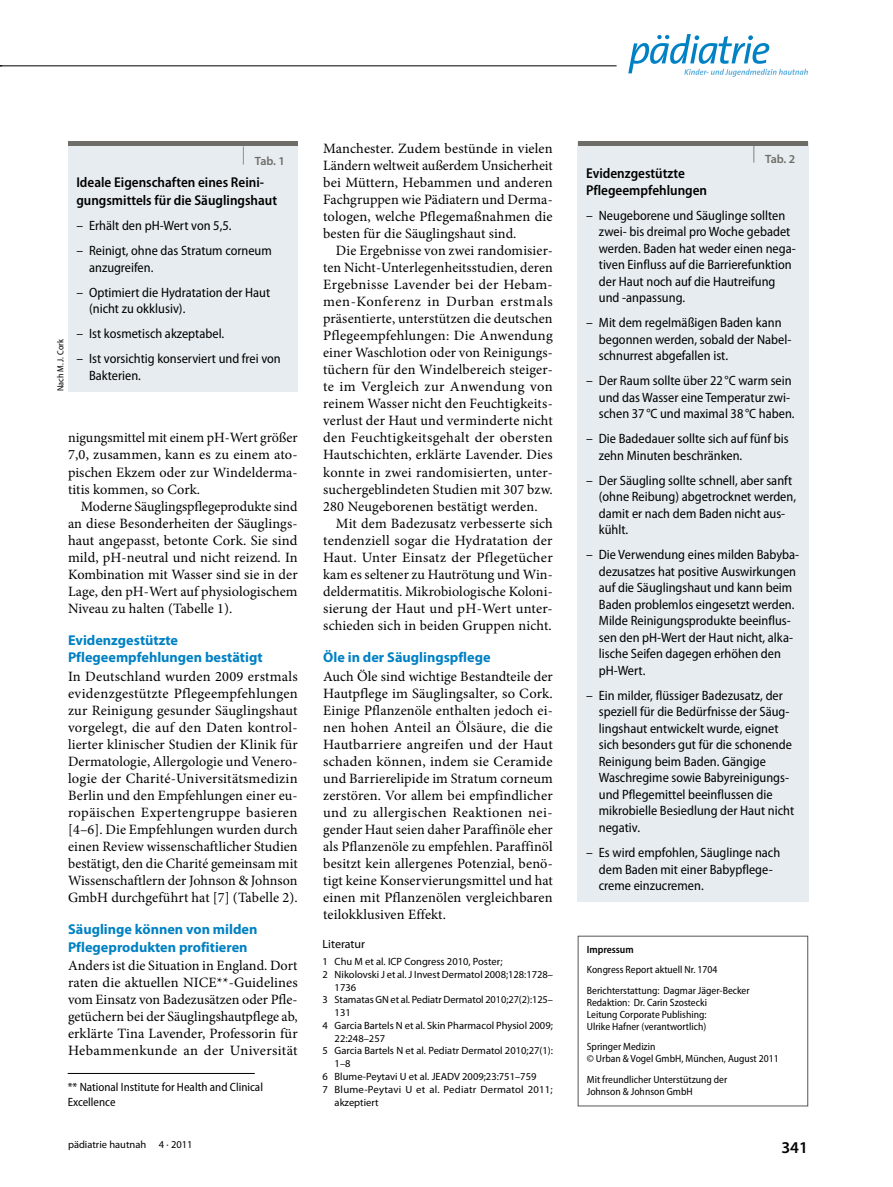
<style>
.page{position:relative;width:893px;height:1187px;background:#fff}
.page>*{position:absolute;margin:0;border:0;box-sizing:border-box;transform-origin:0 0}
.t1{font:600 16.5px "Myriad Pro";color:#000}
.KR_lauftxt_ohne{font:14.25px/17px "Minion Pro";letter-spacing:.01em;color:#000;text-align:justify}
.KR_lauftxt_einzug{font:14.25px/17px "Minion Pro";letter-spacing:.005em;color:#000;text-align:justify}
.KR_zwischenHead1{font:700 14.25px/17px "Myriad Pro";color:#0081c3}
.KR_head_randspalte_t{font:600 semi-condensed 14.25px/18px "Myriad Pro";color:#000}
.KR_lauftxt_aufz_stri{font:semi-condensed 13.5px/16.5px "Myriad Pro";color:#000}
.KR_fußnote{font:semi-condensed 12px/15px "Myriad Pro";color:#000}
.t2{font:600 12px "Myriad Pro";letter-spacing:-.035em;color:#6e6d67}
.KR_literatur{font:12px "Myriad Pro";color:#000}
.KR_literatur-2{font:10.5px/12.8px "Myriad Pro";color:#000}
.KR_impresssum{font:semi-condensed 10.5px/12px "Myriad Pro";color:#000}
.KR_literatur-3{font:10.5px/12.8px "Myriad Pro";letter-spacing:.02em;color:#000}
.KR_impresssum-2{font:600 semi-condensed 10.5px "Myriad Pro";color:#000}
.KR_fotocredit{font:semi-condensed 9px "Myriad Pro";color:#000}
.s1{font-stretch:normal}
</style>
<div class="page">
<hr style="left:0;top:66px;width:617px;height:1px;background:#000">
<svg style="left:628px;top:34px;width:180px;height:43px"></svg>
<div style="left:578px;top:935px;width:230px;height:171px;border:1px solid #565655"></div>
<div style="left:68px;top:141px;width:230px;height:250px;background:#e6ecf0"></div>
<div style="left:68px;top:141px;width:230px;height:5px;background:#6e6d67"></div>
<div style="left:578px;top:142px;width:231px;height:759px;background:#e6ecf0"></div>
<hr style="left:578px;top:141px;width:230px;height:4px;background:#6e6d67">
<hr style="left:68px;top:1073px;width:187px;height:1px;background:#000">
<p class="KR_fotocredit" style="left:56px;top:391px;width:53px;rotate:-90deg">Nach M. J. Cork</p>
<p class="t2" style="left:242px;top:153px;width:45px"><sup>|</sup> Tab. 1</p>
<p class="KR_head_randspalte_t" style="left:76px;top:173px;width:202px">Ideale Eigenschaften eines Reini&shy;gungsmittels für die Säuglingshaut</p>
<p class="KR_lauftxt_aufz_stri" style="left:76px;top:217px;width:157px"><span class="s1">–</span> Erhält den pH-Wert von 5,5.</p>
<p class="KR_lauftxt_aufz_stri" style="left:89px;top:242px;width:184px;text-indent:-13px"><span class="s1">–</span> Reinigt, ohne das Stratum corneum anzugreifen.</p>
<p class="KR_lauftxt_aufz_stri" style="left:89px;top:284px;width:183px;text-indent:-13px"><span class="s1">–</span> Optimiert die Hydratation der Haut (nicht zu okklusiv).</p>
<p class="KR_lauftxt_aufz_stri" style="left:76px;top:325px;width:149px"><span class="s1">–</span> Ist kosmetisch akzeptabel.</p>
<p class="KR_lauftxt_aufz_stri" style="left:89px;top:350px;width:193px;text-indent:-13px"><span class="s1">–</span> Ist vorsichtig konserviert und frei von<br>Bakterien.</p>
<p class="KR_lauftxt_einzug" style="left:68px;top:429px;width:231px">nigungsmittel mit einem pH-Wert größer 7,0, zusammen, kann es zu einem ato&shy;pischen Ekzem oder zur Windelderma&shy;titis kommen, so Cork.</p>
<p class="KR_lauftxt_einzug" style="left:68px;top:497px;width:231px;text-indent:13px">Moderne Säuglingspflegeprodukte sind an diese Besonderheiten der Säuglings&shy;haut angepasst, betonte Cork. Sie sind mild, pH-neutral und nicht reizend. In Kombination mit Wasser sind sie in der Lage, den pH-Wert auf physiologischem Niveau zu halten (Tabelle 1).</p>
<p class="KR_zwischenHead1" style="left:68px;top:631px;width:196px">Evidenzgestützte<br>Pflegeempfehlungen bestätigt</p>
<p class="KR_lauftxt_ohne" style="left:68px;top:667px;width:231px">In Deutschland wurden 2009 erstmals evidenzgestützte Pflegeempfehlungen zur Reinigung gesunder Säuglingshaut vorgelegt, die auf den Daten kontrol&shy;lierter klinischer Studien der Klinik für Dermatologie, Allergologie und Venero&shy;logie der Charité-Universitätsmedizin Berlin und den Empfehlungen einer eu&shy;ropäischen Expertengruppe basieren [4–6]. Die Empfehlungen wurden durch einen Review wissenschaftlicher Studien bestätigt, den die Charité gemeinsam mit Wissenschaftlern der Johnson &amp; Johnson GmbH durchgeführt hat [7] (Tabelle 2).</p>
<p class="KR_zwischenHead1" style="left:68px;top:920px;width:191px">Säuglinge können von milden<br>Pflegeprodukten profitieren</p>
<p class="KR_lauftxt_ohne" style="left:68px;top:956px;width:231px">Anders ist die Situation in England. Dort raten die aktuellen NICE**-Guidelines vom Einsatz von Badezusätzen oder Pfle&shy;getüchern bei der Säuglingshautpflege ab, erklärte Tina Lavender, Professorin für Hebammenkunde an der Universität</p>
<p class="KR_fußnote" style="left:68px;top:1079px;width:197px">** National Institute for Health and Clinical<br>Excellence</p>
<p class="KR_literatur-2" style="left:68px;top:1137px;width:126px">pädiatrie hautnah 4 · 2011</p>
<p class="KR_lauftxt_ohne" style="left:323px;top:140px;width:231px">Manchester. Zudem bestünde in vielen Ländern weltweit außerdem Unsicherheit bei Müttern, Hebammen und anderen Fachgruppen wie Pädiatern und Derma&shy;tologen, welche Pflegemaßnahmen die besten für die Säuglingshaut sind.</p>
<p class="KR_lauftxt_einzug" style="left:323px;top:242px;width:231px;text-indent:13px">Die Ergebnisse von zwei randomisier&shy;ten Nicht-Unterlegenheitsstudien, deren Ergebnisse Lavender bei der Hebam&shy;men-Konferenz in Durban erstmals präsentierte, unterstützen die deutschen Pflegeempfehlungen: Die Anwendung einer Waschlotion oder von Reinigungs&shy;tüchern für den Windelbereich steiger&shy;te im Vergleich zur Anwendung von reinem Wasser nicht den Feuchtigkeits&shy;verlust der Haut und verminderte nicht den Feuchtigkeitsgehalt der obersten Hautschichten, erklärte Lavender. Dies konnte in zwei randomisierten, unter&shy;suchergeblindeten Studien mit 307 bzw.<br>280 Neugeborenen bestätigt werden.</p>
<p class="KR_lauftxt_einzug" style="left:323px;top:514px;width:231px;text-indent:13px">Mit dem Badezusatz verbesserte sich tendenziell sogar die Hydratation der Haut. Unter Einsatz der Pflegetücher kam es seltener zu Hautrötung und Win&shy;deldermatitis. Mikrobiologische Koloni&shy;sierung der Haut und pH-Wert unter&shy;schieden sich in beiden Gruppen nicht.</p>
<p class="KR_zwischenHead1" style="left:323px;top:648px;width:169px">Öle in der Säuglingspflege</p>
<p class="KR_lauftxt_ohne" style="left:323px;top:667px;width:231px">Auch Öle sind wichtige Bestandteile der Hautpflege im Säuglingsalter, so Cork.<br>Einige Pflanzenöle enthalten jedoch ei&shy;nen hohen Anteil an Ölsäure, die die Hautbarriere angreifen und der Haut schaden können, indem sie Ceramide und Barrierelipide im Stratum corneum zerstören. Vor allem bei empfindlicher und zu allergischen Reaktionen nei&shy;gender Haut seien daher Paraffinöle eher als Pflanzenöle zu empfehlen. Paraffinöl besitzt kein allergenes Potenzial, benö&shy;tigt keine Konservierungsmittel und hat einen mit Pflanzenölen vergleichbaren teilokklusiven Effekt.</p>
<p class="KR_literatur" style="left:323px;top:936px;width:44px">Literatur</p>
<p class="KR_literatur-2" style="left:323px;top:955px;width:181px">1 Chu M et al. ICP Congress 2010, Poster;</p>
<p class="KR_literatur-2" style="left:335px;top:967px;width:220px;text-indent:-12px">2 Nikolovski J et al. J Invest Dermatol 2008;128:1728–<br>1736</p>
<p class="KR_literatur-2" style="left:335px;top:993px;width:220px;text-indent:-12px">3 Stamatas GN et al. Pediatr Dermatol 2010;27(2):125–<br>131</p>
<p class="KR_literatur-2" style="left:335px;top:1018px;width:220px;text-indent:-12px">4 Garcia Bartels N et al. Skin Pharmacol Physiol 2009;<br>22:248–257</p>
<p class="KR_literatur-2" style="left:335px;top:1044px;width:220px;text-indent:-12px">5 Garcia Bartels N et al. Pediatr Dermatol 2010;27(1):<br>1–8</p>
<p class="KR_literatur-2" style="left:323px;top:1069px;width:215px">6 Blume-Peytavi U et al. JEADV 2009;23:751–759</p>
<p class="KR_literatur-3" style="left:335px;top:1082px;width:220px;text-indent:-12px">7 Blume-Peytavi U et al. Pediatr Dermatol 2011; akzeptiert</p>
<p class="t2" style="left:752px;top:151px;width:45px"><sup>|</sup> Tab. 2</p>
<p class="KR_head_randspalte_t" style="left:586px;top:165px;width:123px;line-height:16.5px">Evidenzgestützte<br>Pflegeempfehlungen</p>
<p class="KR_lauftxt_aufz_stri" style="left:599px;top:207px;width:198px;text-indent:-13px"><span class="s1">–</span> Neugeborene und Säuglinge sollten zwei- bis dreimal pro Woche gebadet werden. Baden hat weder einen nega&shy;tiven Einfluss auf die Barrierefunktion der Haut noch auf die Hautreifung und -anpassung.</p>
<p class="KR_lauftxt_aufz_stri" style="left:599px;top:314px;width:194px;text-indent:-13px"><span class="s1">–</span> Mit dem regelmäßigen Baden kann begonnen werden, sobald der Nabel&shy;schnurrest abgefallen ist.</p>
<p class="KR_lauftxt_aufz_stri" style="left:599px;top:372px;width:197px;text-indent:-13px"><span class="s1">–</span> Der Raum sollte über 22 °C warm sein und das Wasser eine Temperatur zwi&shy;schen 37 °C und maximal 38 °C haben.</p>
<p class="KR_lauftxt_aufz_stri" style="left:599px;top:430px;width:191px;text-indent:-13px"><span class="s1">–</span> Die Badedauer sollte sich auf fünf bis zehn Minuten beschränken.</p>
<p class="KR_lauftxt_aufz_stri" style="left:599px;top:472px;width:199px;text-indent:-13px"><span class="s1">–</span> Der Säugling sollte schnell, aber sanft (ohne Reibung) abgetrocknet werden, damit er nach dem Baden nicht aus&shy;kühlt.</p>
<p class="KR_lauftxt_aufz_stri" style="left:599px;top:547px;width:202px;text-indent:-13px"><span class="s1">–</span> Die Verwendung eines milden Babyba&shy;dezusatzes hat positive Auswirkungen auf die Säuglingshaut und kann beim Baden problemlos eingesetzt werden.<br>Milde Reinigungsprodukte beeinflus&shy;sen den pH-Wert der Haut nicht, alka&shy;lische Seifen dagegen erhöhen den pH-Wert.</p>
<p class="KR_lauftxt_aufz_stri" style="left:599px;top:687px;width:197px;text-indent:-13px"><span class="s1">–</span> Ein milder, flüssiger Badezusatz, der speziell für die Bedürfnisse der Säug&shy;lingshaut entwickelt wurde, eignet sich besonders gut für die schonende Reinigung beim Baden. Gängige Waschregime sowie Babyreinigungs&shy;und Pflegemittel beeinflussen die mikrobielle Besiedlung der Haut nicht negativ.</p>
<p class="KR_lauftxt_aufz_stri" style="left:599px;top:844px;width:183px;text-indent:-13px"><span class="s1">–</span> Es wird empfohlen, Säuglinge nach dem Baden mit einer Babypflege&shy;creme einzucremen.</p>
<p class="KR_impresssum-2" style="left:587px;top:943px;width:48px">Impressum</p>
<p class="KR_impresssum" style="left:587px;top:963px;width:132px">Kongress Report aktuell Nr. 1704</p>
<p class="KR_impresssum" style="left:587px;top:984px;width:164px">Berichterstattung: Dagmar Jäger-Becker Redaktion: Dr. Carin Szostecki<br>Leitung Corporate Publishing:<br>Ulrike Hafner (verantwortlich)</p>
<p class="KR_impresssum" style="left:587px;top:1040px;width:193px">Springer Medizin<br>© Urban &amp; Vogel GmbH, München, August 2011</p>
<p class="KR_impresssum" style="left:587px;top:1073px;width:142px">Mit freundlicher Unterstützung der<br>Johnson &amp; Johnson GmbH</p>
<p class="t1" style="left:781px;top:1136px;width:28px">341</p>
</div>
